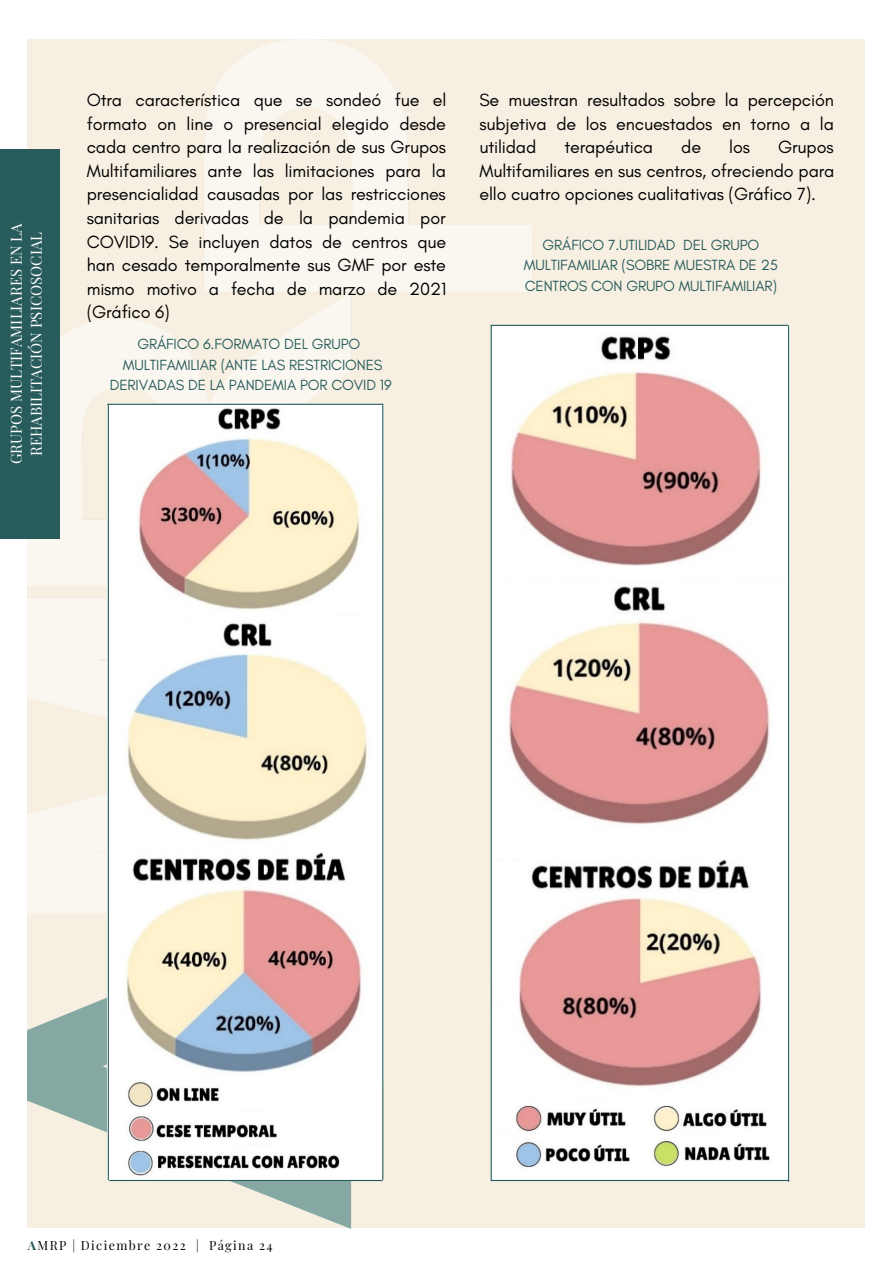
<style>
.page{position:relative;width:893px;height:1264px;background:#fff}
.page>*{position:absolute;margin:0;border:0;box-sizing:border-box;transform-origin:0 0}
.t1{font:18px/23.5px "Glacial Indifference";letter-spacing:-.01em;color:#000;text-align:justify}
.t2{font:15px/20.2px "Glacial Indifference";letter-spacing:-.01em;color:#285b5b;text-align:center}
.t3{font:15px/20.2px "Playfair Display";color:#fff;text-align:center}
.t4{font:12.45px "Playfair Display";letter-spacing:.11em;color:#000}
.s1{font-weight:700;color:#285b5b}
</style>
<div class="page">
<div style="left:27px;top:39px;width:838px;height:1188px;background:#f7f0e2"></div>
<div style="left:491px;top:325px;width:298px;height:855px;background:#fff"></div>
<img style="left:27px;top:39px;width:504px;height:1189px">
<div style="left:108px;top:405px;width:275px;height:775px;background:#fff"></div>
<div style="left:0;top:149px;width:59px;height:389px;background:#285b5b"></div>
<img style="left:126px;top:408px;width:242px;height:664px">
<img style="left:128px;top:1082px;width:91px;height:25px">
<img style="left:129px;top:1116px;width:148px;height:25px">
<img style="left:128px;top:1150px;width:212px;height:26px">
<img style="left:492px;top:332px;width:270px;height:233px">
<img style="left:492px;top:859px;width:275px;height:273px">
<img style="left:492px;top:580px;width:278px;height:256px">
<img style="left:492px;top:1132px;width:138px;height:37px">
<img style="left:653px;top:1140px;width:117px;height:27px">
<hr style="left:107px;top:404px;width:276px;height:1px;background:#285b5b">
<hr style="left:109px;top:1179px;width:273px;height:1px;background:#285b5b">
<hr style="left:108px;top:404px;width:1px;height:776px;background:#285b5b">
<hr style="left:382px;top:404px;width:1px;height:775px;background:#285b5b">
<hr style="left:490px;top:325px;width:2px;height:856px;background:#285b5b">
<hr style="left:491px;top:1179px;width:298px;height:1px;background:#285b5b">
<hr style="left:788px;top:326px;width:1px;height:855px;background:#285b5b">
<hr style="left:490px;top:325px;width:298px;height:1px;background:#285b5b">
<p class="t3" style="left:5px;top:464px;width:242px;rotate:-90deg">GRUPOS MULTIFAMILIARES EN LA<br>REHABILITACIÓN PSICOSOCIAL</p>
<p class="t1" style="left:87px;top:88px;width:361px">Otra característica que se sondeó fue el formato on line o presencial elegido desde cada centro para la realización de sus Grupos Multifamiliares ante las limitaciones para la presencialidad causadas por las restricciones sanitarias derivadas de la pandemia por COVID19. Se incluyen datos de centros que han cesado temporalmente sus GMF por este mismo motivo a fecha de marzo de 2021 (Gráfico 6)</p>
<p class="t2" style="left:110px;top:334px;width:283px">GRÁFICO 6.FORMATO DEL GRUPO<br>MULTIFAMILIAR (ANTE LAS RESTRICIONES<br>DERIVADAS DE LA PANDEMIA POR COVID 19</p>
<p class="t1" style="left:479px;top:88px;width:356px">Se muestran resultados sobre la percepción subjetiva de los encuestados en torno a la utilidad</p>
<p class="t1" style="left:564px;top:135px;width:90px">terapéutica</p>
<p class="t1" style="left:681px;top:135px;width:21px">de</p>
<p class="t1" style="left:729px;top:135px;width:22px">los</p>
<p class="t1" style="left:479px;top:135px;width:356px;text-indent:298px">Grupos Multifamiliares en sus centros, ofreciendo para ello cuatro opciones cualitativas (Gráfico 7).</p>
<p class="t2" style="left:524px;top:235px;width:255px">GRÁFICO 7.UTILIDAD DEL GRUPO<br>MULTIFAMILIAR (SOBRE MUESTRA DE 25<br>CENTROS CON GRUPO MULTIFAMILIAR)</p>
<p class="t4" style="left:28px;top:1236px;width:246px"><span class="s1">A</span>MRP | Diciembre 2022 | Página 24</p>
</div>
